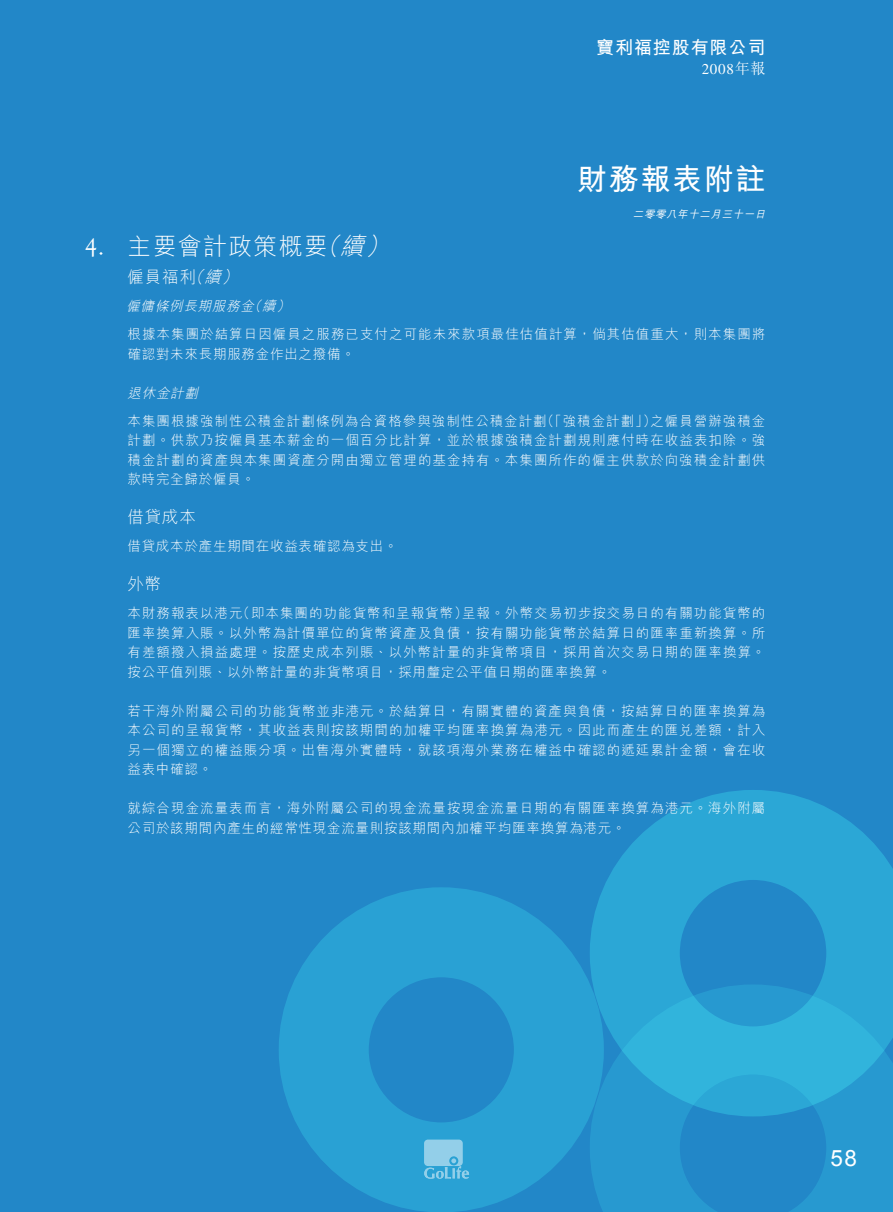
<style>
.page{position:relative;width:893px;height:1212px;background:#2287c8}
.page>*{position:absolute;margin:0;border:0;box-sizing:border-box;transform-origin:0 0}
.t1{font:700 30px "M Hei HK";letter-spacing:.055em;color:#fff}
.t2{font:300 24px "M Hei HK";letter-spacing:.05em;color:#fff}
.t3{font:22.5px "Arial";color:#fff}
.t4{font:700 18px "M Hei HK";letter-spacing:.05em;color:#fff}
.t5{font:300 16.5px "M Hei HK";letter-spacing:.05em;color:#fff}
.t6{font:15px "Times";color:#fff}
.t7{font:300 13.5px/19.5px "M Hei HK";letter-spacing:.075em;color:#fff}
.t8{font:300 13.5px "M Hei HK";letter-spacing:.055em;color:#fff}
.t9{font:italic 500 10.5px "M Hei HK";color:#fff}
.s1{font-family:"M Sung HK";font-weight:300}
.s2{font-family:"Goudy Std";font-weight:400}
.s3{font-style:italic}
</style>
<div class="page">
<div style="left:279px;top:887px;width:325px;height:325px;border:90px solid #fff;border-radius:50%"></div>
<svg style="left:590px;top:1116px;width:303px;height:96px"></svg>
<svg style="left:590px;top:790px;width:303px;height:326px"></svg>
<svg style="left:424px;top:1139px;width:45px;height:39px;background:#6fbfe1"></svg>
<p class="t4" style="left:596px;top:34px;width:171px">寶利福控股有限公司</p>
<p class="t6" style="left:702px;top:60px;width:65px">2008<span class="s1">年報</span></p>
<p class="t1" style="left:577px;top:157px;width:190px">財務報表附註</p>
<p class="t9" style="left:633px;top:207px;width:137px">二零零八年十二月三十一日</p>
<p class="t2" style="left:85px;top:230px;width:313px"><span class="s2">4.</span> 主要會計政策概要<span class="s3">（續）</span></p>
<p class="t5" style="left:128px;top:266px;width:117px">僱員福利<span class="s3">（續）</span></p>
<p class="t7" style="left:126px;top:292px;width:641px;line-height:28px"><span class="s3">僱傭條例長期服務金（續）<br></span>根據本集團於結算日因僱員之服務已支付之可能未來款項最佳估值計算，倘其估值重大，則本集團將</p>
<p class="t8" style="left:128px;top:344px;width:229px">確認對未來長期服務金作出之撥備。</p>
<p class="t7" style="left:128px;top:378px;width:639px;line-height:28px"><span class="s3">退休金計劃<br></span>本集團根據強制性公積金計劃條例為合資格參與強制性公積金計劃（「強積金計劃」）之僱員營辦強積金</p>
<p class="t7" style="left:128px;top:430px;width:639px;text-align:justify">計劃。供款乃按僱員基本薪金的一個百分比計算，並於根據強積金計劃規則應付時在收益表扣除。強積金計劃的資產與本集團資產分開由獨立管理的基金持有。本集團所作的僱主供款於向強積金計劃供款時完全歸於僱員。</p>
<p class="t5" style="left:128px;top:506px;width:70px">借貸成本</p>
<p class="t8" style="left:128px;top:537px;width:272px">借貸成本於產生期間在收益表確認為支出。</p>
<p class="t5" style="left:128px;top:573px;width:35px">外幣</p>
<p class="t7" style="left:128px;top:603px;width:639px;text-align:justify">本財務報表以港元（即本集團的功能貨幣和呈報貨幣）呈報。外幣交易初步按交易日的有關功能貨幣的匯率換算入賬。以外幣為計價單位的貨幣資產及負債，按有關功能貨幣於結算日的匯率重新換算。所有差額撥入損益處理。按歷史成本列賬、以外幣計量的非貨幣項目，採用首次交易日期的匯率換算。按公平值列賬、以外幣計量的非貨幣項目，採用釐定公平值日期的匯率換算。</p>
<p class="t7" style="left:128px;top:701px;width:639px;text-align:justify">若干海外附屬公司的功能貨幣並非港元。於結算日，有關實體的資產與負債，按結算日的匯率換算為本公司的呈報貨幣，其收益表則按該期間的加權平均匯率換算為港元。因此而產生的匯兌差額，計入另一個獨立的權益賬分項。出售海外實體時，就該項海外業務在權益中確認的遞延累計金額，會在收益表中確認。</p>
<p class="t7" style="left:128px;top:798px;width:639px">就綜合現金流量表而言，海外附屬公司的現金流量按現金流量日期的有關匯率換算為港元。海外附屬公司於該期間內產生的經常性現金流量則按該期間內加權平均匯率換算為港元。</p>
<p class="t3" style="left:830px;top:1144px;width:28px">58</p>
</div>
